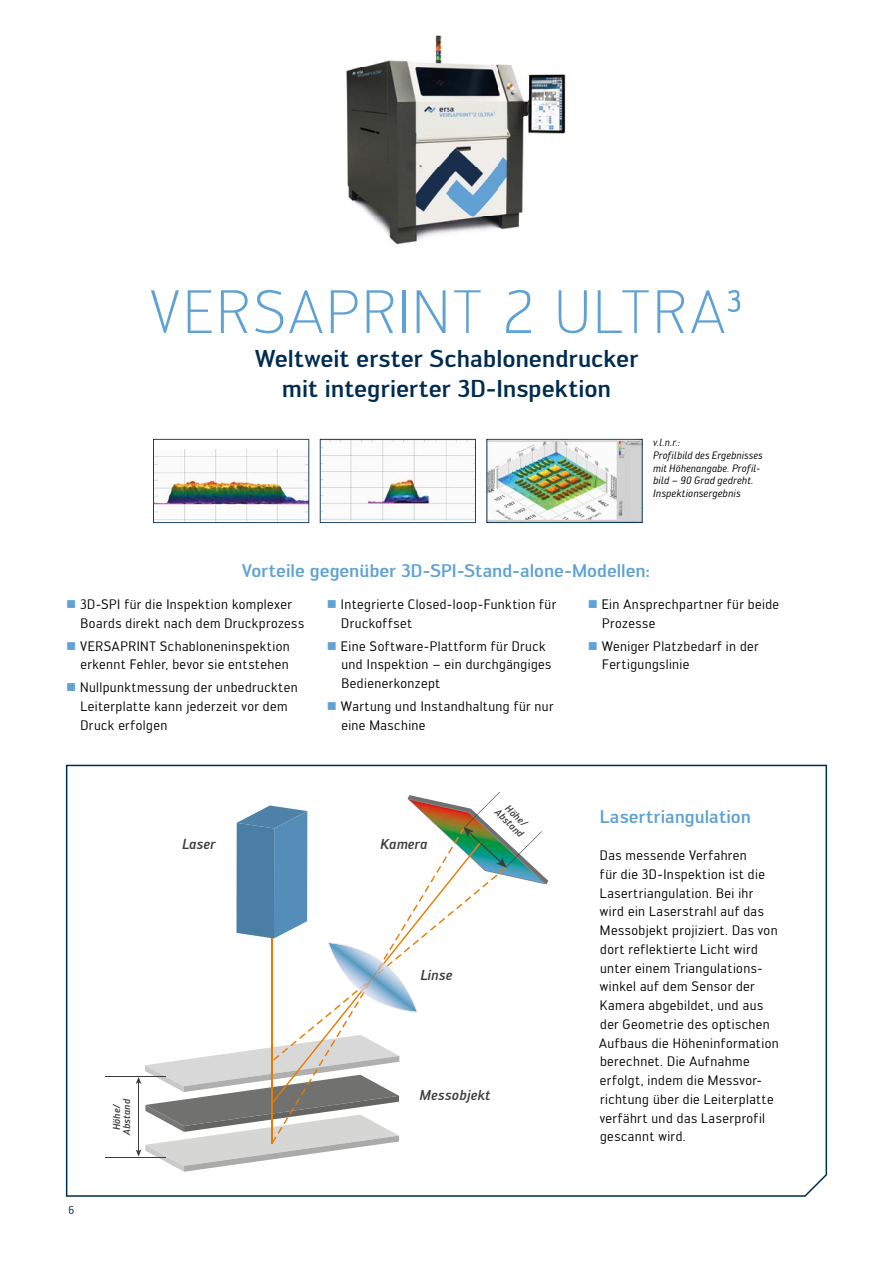
<style>
.page{position:relative;width:893px;height:1263px;background:#fff}
.page>*{position:absolute;margin:0;border:0;box-sizing:border-box;transform-origin:0 0}
.t1{font:300 60px "Engel";letter-spacing:.05em;color:#60a2d4}
.t2{font:500 24px/30px "Engel";letter-spacing:-.005em;color:#002c50;text-align:center}
.t3{font:500 18px "Engel";color:#60a2d4}
.t4{font:italic 500 14.1px "Engel";color:#3c3c3b}
.t5{font:13.5px/18.8px "Engel";letter-spacing:.03em;color:#000}
.t6{font:11.25px "Engel";color:#002c50}
.t7{font:italic 10.5px/12.6px "Engel";letter-spacing:.015em;color:#000}
.t8{font:italic 500 9.9px/9.9px "Engel";color:#3c3c3b;text-align:center}
.s1{color:#60a2d4}
</style>
<div class="page">
<svg style="left:66px;top:765px;width:761px;height:432px"></svg>
<img style="left:346px;top:35px;width:220px;height:210px">
<img style="left:153px;top:439px;width:156px;height:84px">
<svg style="left:320px;top:439px;width:156px;height:84px"></svg>
<img style="left:486px;top:439px;width:157px;height:84px">
<hr style="left:105px;top:1076px;width:61px;height:1px;background:#3c3c3b">
<hr style="left:106px;top:1157px;width:60px;height:1px;background:#3c3c3b">
<svg style="left:136px;top:792px;width:412px;height:380px"></svg>
<h1 class="t1" style="left:150px;top:277px;width:595px">VERSAPRINT 2 ULTRA³</h1>
<h2 class="t2" style="left:255px;top:344px;width:385px">Weltweit erster Schablonendrucker mit integrierter 3D-Inspektion</h2>
<p class="t7" style="left:653px;top:436px;width:111px">v.l.n.r.:<br>Profilbild des Ergebnisses mit Höhenangabe. Profil&shy;bild – 90 Grad gedreht.<br>Inspektionsergebnis</p>
<h3 class="t3" style="left:242px;top:560px;width:410px">Vorteile gegenüber 3D-SPI-Stand-alone-Modellen:</h3>
<p class="t5" style="left:80px;top:595px;width:225px;text-indent:-14px"><span class="s1">■</span> 3D-SPI für die Inspektion komplexer<br>Boards direkt nach dem Druckprozess</p>
<p class="t5" style="left:66px;top:636px;width:225px;text-align:right"><span class="s1">■</span> VERSAPRINT Schabloneninspektion erkennt Fehler, bevor sie entstehen</p>
<p class="t5" style="left:80px;top:678px;width:219px;text-indent:-14px"><span class="s1">■</span> Nullpunktmessung der unbedruckten<br>Leiterplatte kann jederzeit vor dem<br>Druck erfolgen</p>
<p class="t5" style="left:341px;top:595px;width:216px;text-indent:-14px"><span class="s1">■</span> Integrierte Closed-loop-Funktion für<br>Druckoffset</p>
<p class="t5" style="left:341px;top:636px;width:212px;text-indent:-14px"><span class="s1">■</span> Eine Software-Plattform für Druck und Inspektion – ein durchgängiges<br>Bedienerkonzept</p>
<p class="t5" style="left:341px;top:697px;width:214px;text-indent:-14px"><span class="s1">■</span> Wartung und Instandhaltung für nur eine Maschine</p>
<p class="t5" style="left:602px;top:595px;width:179px;text-indent:-14px"><span class="s1">■</span> Ein Ansprechpartner für beide<br>Prozesse</p>
<p class="t5" style="left:602px;top:636px;width:158px;text-indent:-14px"><span class="s1">■</span> Weniger Platzbedarf in der<br>Fertigungslinie</p>
<p class="t6" style="left:68px;top:1203px;width:7px">6</p>
<p class="t8" style="left:112px;top:1135px;width:37px;rotate:-90deg">Höhe/<br>Abstand</p>
<p class="t4" style="left:182px;top:835px;width:35px">Laser</p>
<p class="t4" style="left:380px;top:836px;width:49px">Kamera</p>
<p class="t8" style="left:507px;top:800px;width:37px;rotate:44deg">Höhe/<br>Abstand</p>
<p class="t4" style="left:420px;top:966px;width:33px">Linse</p>
<p class="t4" style="left:419px;top:1087px;width:73px">Messobjekt</p>
<h3 class="t3" style="left:600px;top:806px;width:153px">Lasertriangulation</h3>
<p class="t5" style="left:599px;top:846px;width:181px">Das messende Verfahren<br>für die 3D-Inspektion ist die<br>Lasertriangulation. Bei ihr wird ein Laserstrahl auf das<br>Messobjekt projiziert. Das von dort reflektierte Licht wird unter einem Triangulations&shy;winkel auf dem Sensor der<br>Kamera abgebildet, und aus der Geometrie des optischen<br>Aufbaus die Höheninformation berechnet. Die Aufnahme erfolgt, indem die Messvor&shy;richtung über die Leiterplatte verfährt und das Laserprofil gescannt wird.</p>
</div>
